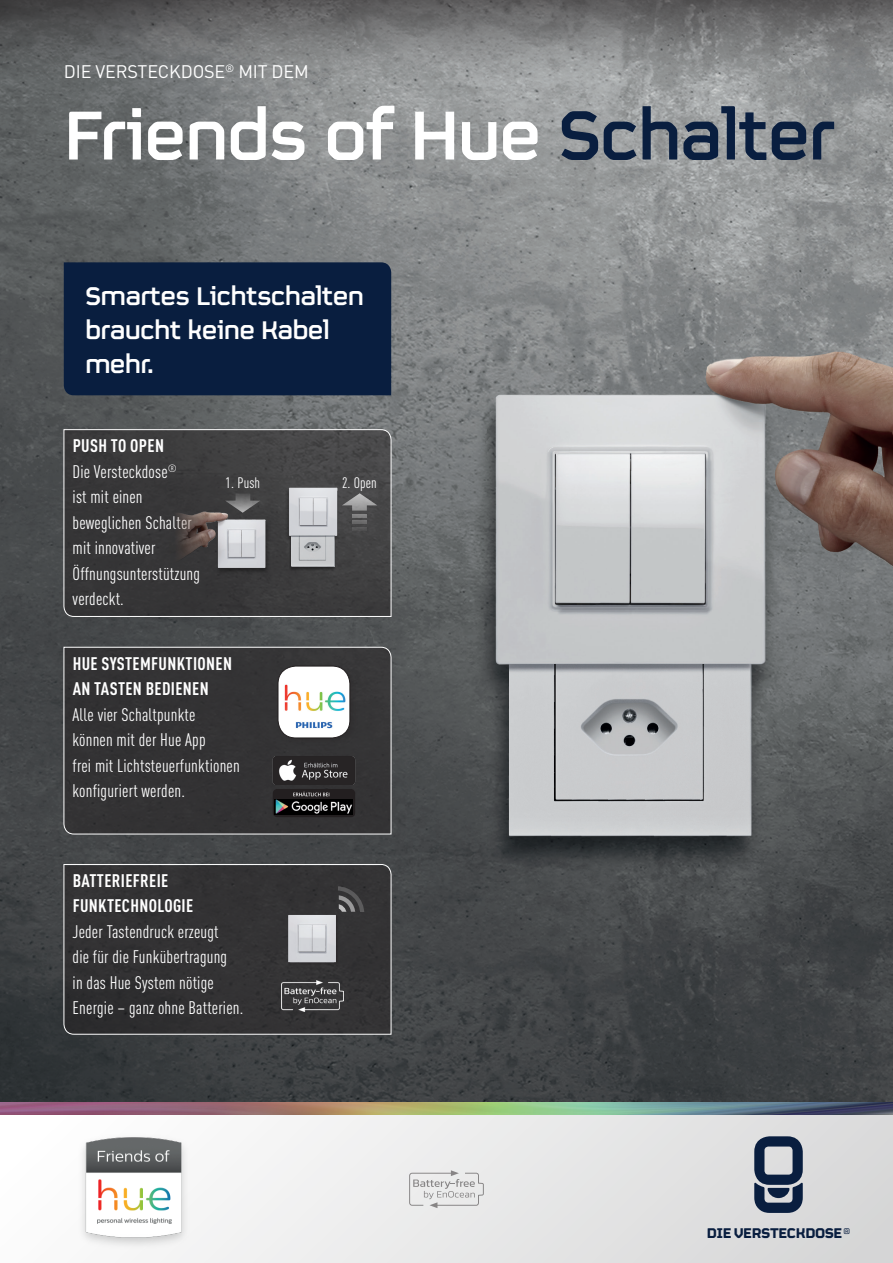
<style>
.page{position:relative;width:893px;height:1263px;background:#fff}
.page>*{position:absolute;margin:0;border:0;box-sizing:border-box;transform-origin:0 0}
.t1{font:500 77.25px "FS Sinclair";letter-spacing:-.03em;color:#fff}
.t2{font:500 28.5px/34.2px "FS Sinclair";letter-spacing:-.03em;color:#fff}
.t3{font:condensed 18px/25.5px "DIN Pro";letter-spacing:.01em;color:#fff}
.t4{font:700 condensed 18px/25.5px "DIN Pro";letter-spacing:.02em;color:#fff}
.t5{font:18px "DIN Pro";letter-spacing:-.01em;color:#fff}
.t6{font:700 15.75px "FS Sinclair";letter-spacing:-.03em;color:#091e3f}
.t7{font:condensed 15px "DIN Pro";letter-spacing:.01em;color:#fff}
.s1{color:#091e3f}
.s2{font-weight:700}
</style>
<div class="page">
<div style="left:0;top:1114px;width:893px;height:149px;background:linear-gradient(to right,#fff,#d7d7d8)"></div>
<img style="left:0;top:81px;width:893px;height:1033px">
<svg style="left:754px;top:1136px;width:49px;height:77px;background:#5a677b"></svg>
<img style="left:64px;top:1127px;width:141px;height:128px">
<svg style="left:409px;top:1170px;width:75px;height:38px;background:#dadada"></svg>
<svg style="left:0;top:0;width:893px;height:81px;background:#757677"></svg>
<svg style="left:64px;top:429px;width:327px;height:188px;background:#3f3e40"></svg>
<svg style="left:64px;top:864px;width:327px;height:170px;background:#3c3b3d"></svg>
<svg style="left:64px;top:647px;width:327px;height:187px;background:#444345"></svg>
<div style="left:64px;top:262px;width:327px;height:133px;background:#091e3f"></div>
<img style="left:170px;top:508px;width:105px;height:69px">
<svg style="left:225px;top:493px;width:35px;height:20px"></svg>
<img style="left:283px;top:484px;width:57px;height:90px">
<svg style="left:342px;top:493px;width:35px;height:18px"></svg>
<hr style="left:352px;top:514px;width:15px;height:3px;background:#fff">
<hr style="left:352px;top:521px;width:15px;height:3px;background:#fff">
<hr style="left:352px;top:528px;width:15px;height:3px;background:#fff">
<hr style="left:352px;top:534px;width:15px;height:3px;background:#fff">
<img style="left:291px;top:536px;width:43px;height:30px">
<img style="left:509px;top:664px;width:241px;height:171px">
<p class="t5" style="left:64px;top:57px;width:246px">DIE VERSTECKDOSE<sup>®</sup> MIT DEM</p>
<h1 class="t1" style="left:64px;top:74px;width:774px">Friends of Hue <span class="s1">Schalter</span></h1>
<h2 class="t2" style="left:85px;top:275px;width:281px">Smartes Lichtschalten braucht keine Kabel mehr.</h2>
<p class="t3" style="left:73px;top:432px;width:129px"><span class="s2">PUSH TO OPEN<br></span>Die Versteckdose<sup>®<br></sup>ist mit einen beweglichen Schalter mit innovativer<br>Öffnungsunterstützung verdeckt.</p>
<p class="t7" style="left:226px;top:472px;width:36px">1. Push</p>
<p class="t7" style="left:342px;top:472px;width:36px">2. Open</p>
<p class="t4" style="left:73px;top:649px;width:161px">HUE SYSTEMFUNKTIONEN<br>AN TASTEN BEDIENEN</p>
<p class="t3" style="left:73px;top:700px;width:169px">Alle vier Schaltpunkte können mit der Hue App<br>frei mit Lichtsteuerfunktionen konfiguriert werden.</p>
<p class="t4" style="left:73px;top:866px;width:122px">BATTERIEFREIE<br>FUNKTECHNOLOGIE</p>
<p class="t3" style="left:73px;top:917px;width:172px">Jeder Tastendruck erzeugt<br>die für die Funkübertragung<br>in das Hue System nötige<br>Energie – ganz ohne Batterien.</p>
<p class="t6" style="left:707px;top:1219px;width:145px">DIE VERSTECKDOSE<sup>®</sup></p>
</div>
